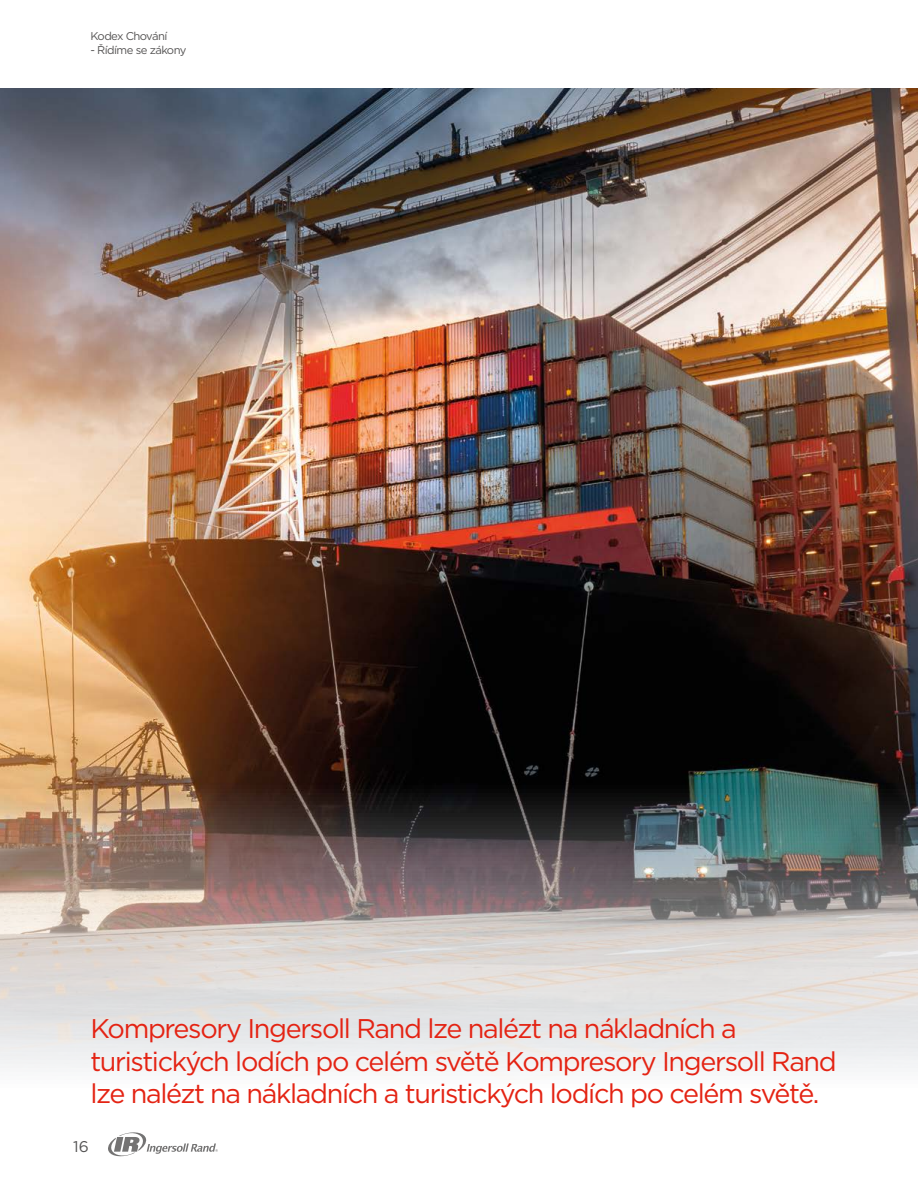
<style>
.page{position:relative;width:918px;height:1188px;background:#fff}
.page>*{position:absolute;margin:0;border:0;box-sizing:border-box;transform-origin:0 0}
.t1{font:27px/32.4px "Gotham";letter-spacing:-.05em;color:#e42313}
.t2{font:15.45px "Gotham";color:#555454}
.t3{font:11.25px "Gotham";letter-spacing:-.05em;color:#555454}
</style>
<div class="page">
<svg style="left:108px;top:1132px;width:110px;height:24px"></svg>
<img style="left:0;top:88px;width:918px;height:988px">
<p class="t3" style="left:90px;top:29px;width:79px">Kodex Chování</p>
<p class="t3" style="left:90px;top:43px;width:98px">- Řídíme se zákony</p>
<p class="t1" style="left:90px;top:1012px;width:748px">Kompresory Ingersoll Rand lze nalézt na nákladních a turistických lodích po celém světě Kompresory Ingersoll Rand lze nalézt na nákladních a turistických lodích po celém světě.</p>
<p class="t2" style="left:73px;top:1136px;width:17px">16</p>
</div>
